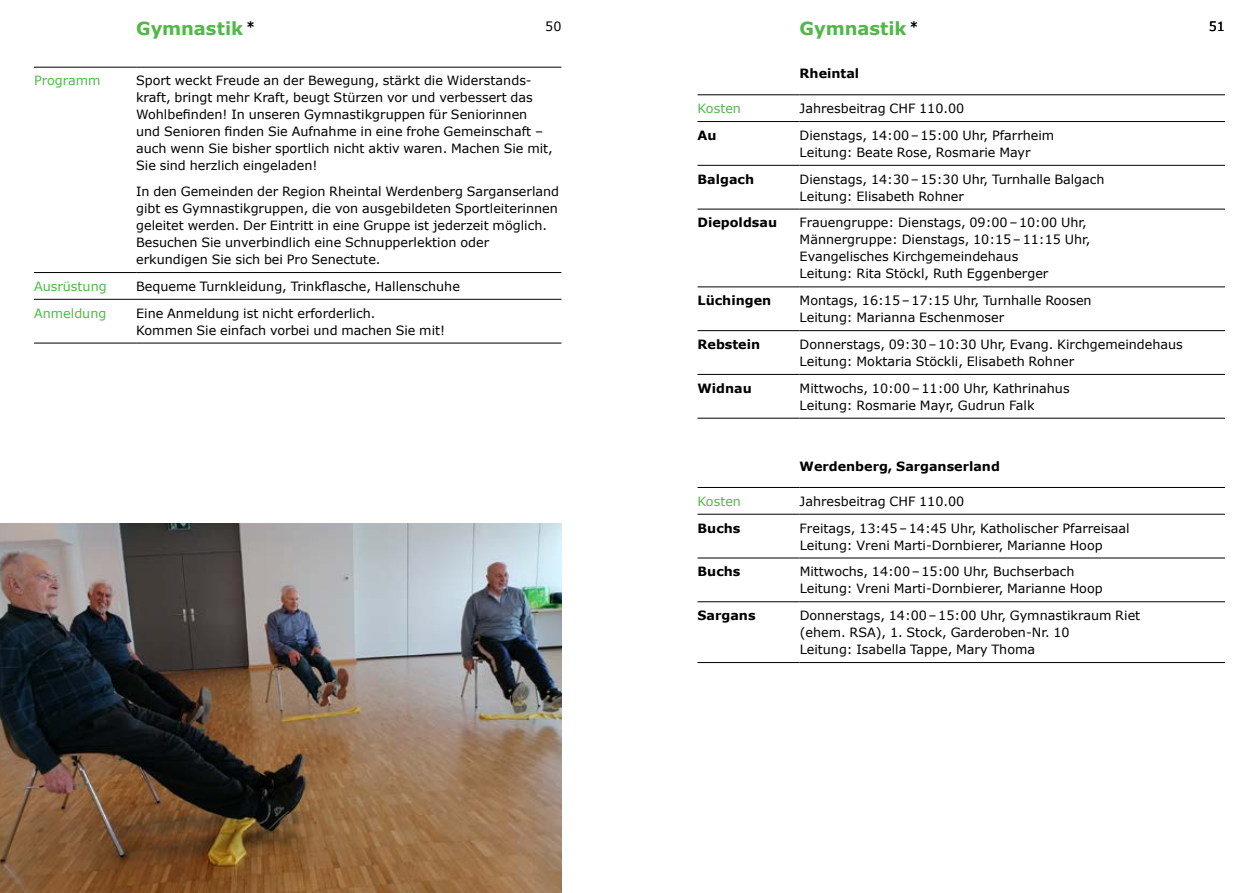
<style>
.page{position:relative;width:1259px;height:893px;background:#fff}
.page>*{position:absolute;margin:0;border:0;box-sizing:border-box;transform-origin:0 0}
.t1{font:700 18px "Verdana";letter-spacing:-.005em;color:#50b848}
.t2{font:12.75px/17px "Verdana";color:#000}
.t3{font:700 12.75px "Verdana";color:#000}
.t4{font:12.75px "Verdana";color:#50b848}
</style>
<div class="page">
<hr style="left:34px;top:272px;width:102px;height:1px;background:#000">
<hr style="left:136px;top:272px;width:425px;height:1px;background:#000">
<hr style="left:34px;top:299px;width:102px;height:1px;background:#000">
<hr style="left:136px;top:299px;width:425px;height:1px;background:#000">
<hr style="left:34px;top:343px;width:102px;height:1px;background:#000">
<hr style="left:136px;top:343px;width:425px;height:1px;background:#000">
<hr style="left:34px;top:67px;width:102px;height:1px;background:#000">
<hr style="left:136px;top:67px;width:425px;height:1px;background:#000">
<img style="left:0;top:523px;width:561px;height:370px">
<hr style="left:697px;top:95px;width:102px;height:1px;background:#000">
<hr style="left:799px;top:95px;width:426px;height:1px;background:#000">
<hr style="left:697px;top:121px;width:102px;height:1px;background:#000">
<hr style="left:799px;top:121px;width:426px;height:1px;background:#000">
<hr style="left:697px;top:165px;width:102px;height:1px;background:#000">
<hr style="left:799px;top:165px;width:426px;height:1px;background:#000">
<hr style="left:697px;top:209px;width:102px;height:1px;background:#000">
<hr style="left:799px;top:209px;width:426px;height:1px;background:#000">
<hr style="left:697px;top:287px;width:102px;height:1px;background:#000">
<hr style="left:799px;top:287px;width:426px;height:1px;background:#000">
<hr style="left:697px;top:330px;width:102px;height:1px;background:#000">
<hr style="left:799px;top:330px;width:426px;height:1px;background:#000">
<hr style="left:697px;top:514px;width:102px;height:1px;background:#000">
<hr style="left:799px;top:514px;width:426px;height:1px;background:#000">
<hr style="left:697px;top:558px;width:102px;height:1px;background:#000">
<hr style="left:799px;top:558px;width:426px;height:1px;background:#000">
<hr style="left:697px;top:601px;width:102px;height:1px;background:#000">
<hr style="left:799px;top:601px;width:426px;height:1px;background:#000">
<hr style="left:697px;top:374px;width:102px;height:1px;background:#000">
<hr style="left:799px;top:374px;width:426px;height:1px;background:#000">
<hr style="left:697px;top:487px;width:102px;height:1px;background:#000">
<hr style="left:799px;top:487px;width:426px;height:1px;background:#000">
<hr style="left:697px;top:662px;width:102px;height:1px;background:#000">
<hr style="left:799px;top:662px;width:426px;height:1px;background:#000">
<hr style="left:697px;top:418px;width:102px;height:1px;background:#000">
<hr style="left:799px;top:418px;width:426px;height:1px;background:#000">
<h1 class="t1" style="left:136px;top:17px;width:121px">Gymnastik <sup>*</sup></h1>
<p class="t2" style="left:545px;top:18px;width:18px">50</p>
<p class="t4" style="left:34px;top:73px;width:68px">Programm</p>
<p class="t2" style="left:136px;top:73px;width:418px">Sport weckt Freude an der Bewegung, stärkt die Widerstands&shy;kraft, bringt mehr Kraft, beugt Stürzen vor und verbessert das Wohlbefinden! In unseren Gymnastikgruppen für Seniorinnen und Senioren finden Sie Aufnahme in eine frohe Gemeinschaft – auch wenn Sie bisher sportlich nicht aktiv waren. Machen Sie mit, Sie sind herzlich eingeladen!</p>
<p class="t2" style="left:136px;top:183px;width:424px">In den Gemeinden der Region Rheintal Werdenberg Sarganserland gibt es Gymnastikgruppen, die von ausgebildeten Sportleiterinnen geleitet werden. Der Eintritt in eine Gruppe ist jederzeit möglich.<br>Besuchen Sie unverbindlich eine Schnupperlektion oder erkundigen Sie sich bei Pro Senectute.</p>
<p class="t4" style="left:34px;top:278px;width:74px">Ausrüstung</p>
<p class="t2" style="left:136px;top:278px;width:325px">Bequeme Turnkleidung, Trinkflasche, Hallenschuhe</p>
<p class="t4" style="left:34px;top:305px;width:74px">Anmeldung</p>
<p class="t2" style="left:136px;top:305px;width:311px">Eine Anmeldung ist nicht erforderlich.<br>Kommen Sie einfach vorbei und machen Sie mit!</p>
<h1 class="t1" style="left:799px;top:17px;width:121px">Gymnastik <sup>*</sup></h1>
<p class="t2" style="left:1208px;top:18px;width:18px">51</p>
<p class="t3" style="left:799px;top:65px;width:61px">Rheintal</p>
<p class="t4" style="left:697px;top:100px;width:45px">Kosten</p>
<p class="t2" style="left:799px;top:100px;width:166px">Jahresbeitrag CHF 110.00</p>
<p class="t3" style="left:697px;top:127px;width:20px">Au</p>
<p class="t2" style="left:799px;top:127px;width:256px">Dienstags, 14:00–15:00 Uhr, Pfarrheim<br>Leitung: Beate Rose, Rosmarie Mayr</p>
<p class="t3" style="left:697px;top:171px;width:58px">Balgach</p>
<p class="t2" style="left:799px;top:171px;width:306px">Dienstags, 14:30–15:30 Uhr, Turnhalle Balgach<br>Leitung: Elisabeth Rohner</p>
<p class="t3" style="left:697px;top:214px;width:81px">Diepoldsau</p>
<p class="t2" style="left:799px;top:214px;width:292px">Frauengruppe: Dienstags, 09:00–10:00 Uhr, Männergruppe: Dienstags, 10:15–11:15 Uhr, Evangelisches Kirchgemeindehaus<br>Leitung: Rita Stöckl, Ruth Eggenberger</p>
<p class="t3" style="left:697px;top:292px;width:75px">Lüchingen</p>
<p class="t2" style="left:799px;top:292px;width:293px">Montags, 16:15–17:15 Uhr, Turnhalle Roosen<br>Leitung: Marianna Eschenmoser</p>
<p class="t3" style="left:697px;top:336px;width:64px">Rebstein</p>
<p class="t2" style="left:799px;top:336px;width:385px">Donnerstags, 09:30–10:30 Uhr, Evang. Kirchgemeindehaus<br>Leitung: Moktaria Stöckli, Elisabeth Rohner</p>
<p class="t3" style="left:697px;top:380px;width:56px">Widnau</p>
<p class="t2" style="left:799px;top:380px;width:271px">Mittwochs, 10:00–11:00 Uhr, Kathrinahus<br>Leitung: Rosmarie Mayr, Gudrun Falk</p>
<p class="t3" style="left:799px;top:458px;width:202px">Werdenberg, Sarganserland</p>
<p class="t4" style="left:697px;top:493px;width:45px">Kosten</p>
<p class="t2" style="left:799px;top:493px;width:166px">Jahresbeitrag CHF 110.00</p>
<p class="t3" style="left:697px;top:520px;width:44px">Buchs</p>
<p class="t2" style="left:799px;top:520px;width:332px">Freitags, 13:45–14:45 Uhr, Katholischer Pfarreisaal<br>Leitung: Vreni Marti-Dornbierer, Marianne Hoop</p>
<p class="t3" style="left:697px;top:563px;width:44px">Buchs</p>
<p class="t2" style="left:799px;top:563px;width:304px">Mittwochs, 14:00–15:00 Uhr, Buchserbach<br>Leitung: Vreni Marti-Dornbierer, Marianne Hoop</p>
<p class="t3" style="left:697px;top:607px;width:59px">Sargans</p>
<p class="t2" style="left:799px;top:607px;width:342px">Donnerstags, 14:00–15:00 Uhr, Gymnastikraum Riet (ehem. RSA), 1. Stock, Garderoben-Nr. 10<br>Leitung: Isabella Tappe, Mary Thoma</p>
</div>
